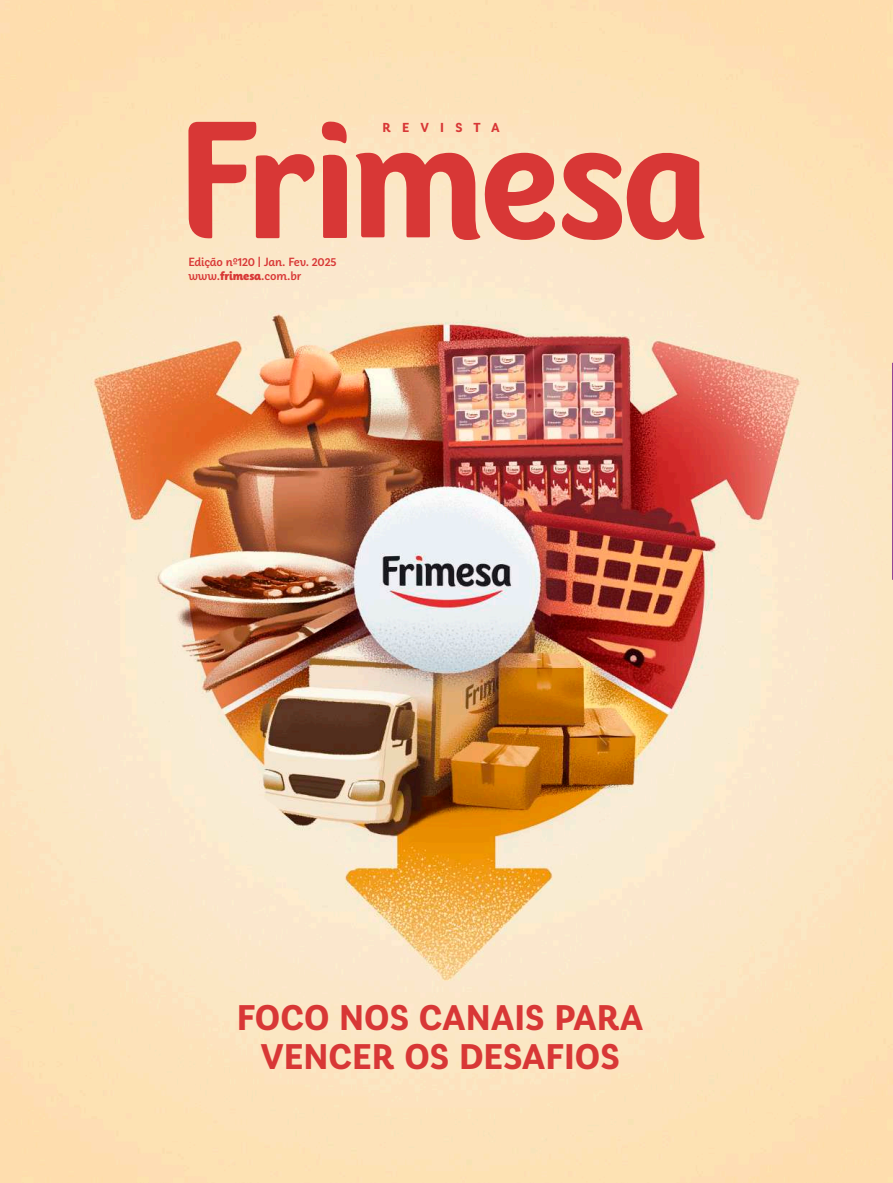
<style>
.page{position:relative;width:893px;height:1183px;background:#fff}
.page>*{position:absolute;margin:0;border:0;box-sizing:border-box;transform-origin:0 0}
.t1{font:700 36px/39px "Papelli";color:#d83736;text-align:center}
.t2{font:700 13.2px "Papelli";letter-spacing:.85em;color:#d83736}
.t3{font:500 12px/14.4px "Papelli";letter-spacing:-.02em;color:#d83736}
.s1{font-weight:800}
</style>
<div class="page">
<img style="left:0;top:0;width:893px;height:1182px">
<hr style="left:892px;top:362px;width:1px;height:217px;background:#fff">
<svg style="left:356px;top:144px;width:349px;height:102px;background:#e98b7b"></svg>
<svg style="left:323px;top:153px;width:24px;height:85px;background:#d93e3c"></svg>
<svg style="left:188px;top:122px;width:127px;height:117px;background:#eb9682"></svg>
<svg style="left:322px;top:121px;width:25px;height:24px"></svg>
<p class="t2" style="left:382px;top:119px;width:119px">REVISTA</p>
<p class="t3" style="left:188px;top:254px;width:150px">Edição nº120 | Jan. Fev. 2025 www.<span class="s1">frimesa</span>.com.br</p>
<h1 class="t1" style="left:237px;top:997px;width:408px">FOCO NOS CANAIS PARA<br>VENCER OS DESAFIOS</h1>
</div>
